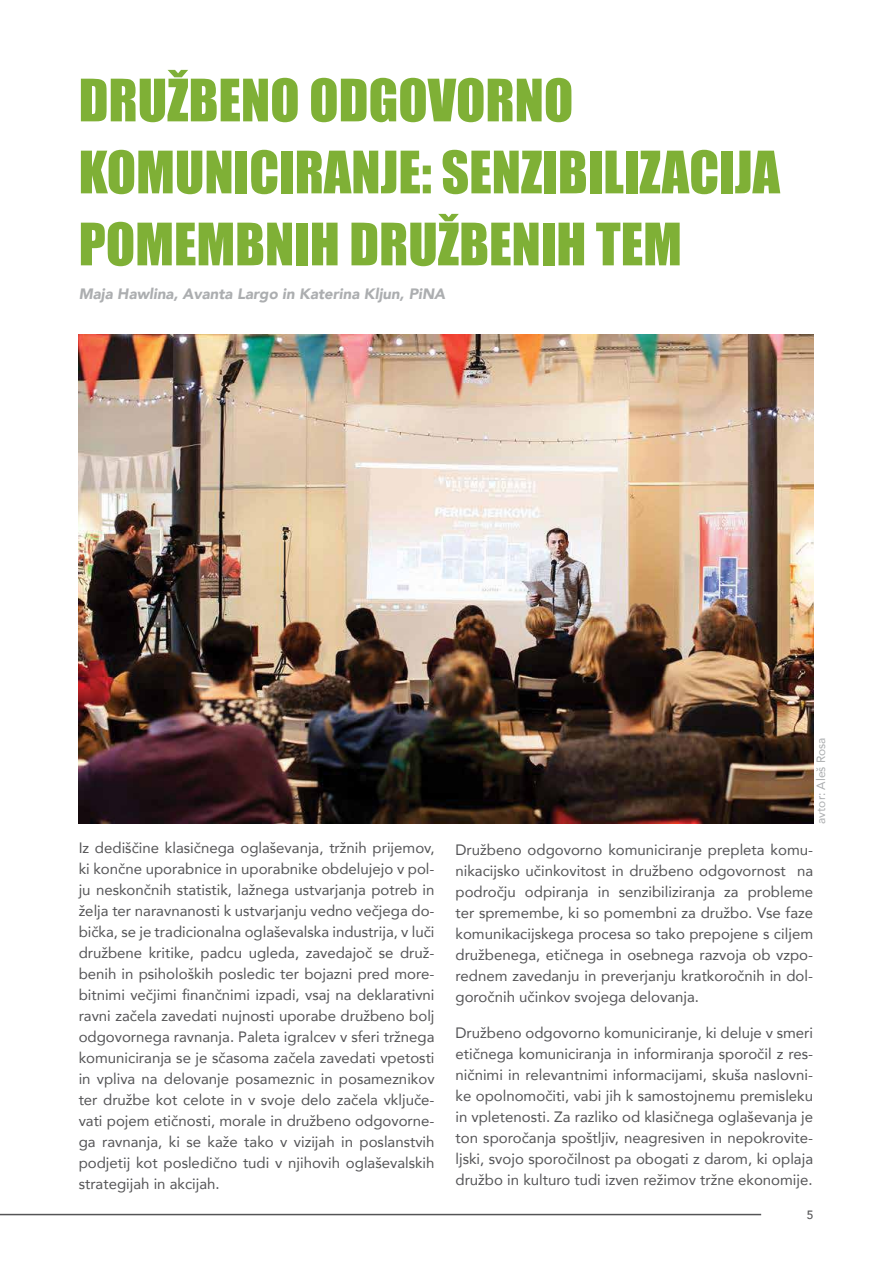
<style>
.page{position:relative;width:893px;height:1263px;background:#fff}
.page>*{position:absolute;margin:0;border:0;box-sizing:border-box;transform-origin:0 0}
.t1{font:54px/72px "Impact";color:#7fb036}
.t2{font:15px/21px "Avenir";color:#545456;text-align:justify}
.t3{font:italic 900 15px "Avenir";color:#acaeb0}
.t4{font:12px "Avenir";color:#acaeb0}
.t5{font:500 12px "Avenir";color:#545456}
</style>
<div class="page">
<hr style="left:0;top:1214px;width:761px;height:1px;background:#545456">
<img style="left:79px;top:334px;width:734px;height:490px">
<h1 class="t1" style="left:79px;top:63px;width:703px">DRUŽBENO ODGOVORNO<br>KOMUNICIRANJE: SENZIBILIZACIJA<br>POMEMBNIH DRUŽBENIH TEM</h1>
<p class="t3" style="left:79px;top:282px;width:368px">Maja Hawlina, Avanta Largo in Katerina Kljun, PiNA</p>
<p class="t4" style="left:811px;top:824px;width:88px;rotate:-90deg">avtor: Aleš Rosa</p>
<p class="t2" style="left:79px;top:837px;width:357px">Iz dediščine klasičnega oglaševanja, tržnih prijemov, ki končne uporabnice in uporabnike obdelujejo v pol&shy;ju neskončnih statistik, lažnega ustvarjanja potreb in želja ter naravnanosti k ustvarjanju vedno večjega do&shy;bička, se je tradicionalna oglaševalska industrija, v luči družbene kritike, padcu ugleda, zavedajoč se druž&shy;benih in psiholoških posledic ter bojazni pred more&shy;bitnimi večjimi finančnimi izpadi, vsaj na deklarativni ravni začela zavedati nujnosti uporabe družbeno bolj odgovornega ravnanja. Paleta igralcev v sferi tržnega komuniciranja se je sčasoma začela zavedati vpetosti in vpliva na delovanje posameznic in posameznikov ter družbe kot celote in v svoje delo začela vključe&shy;vati pojem etičnosti, morale in družbeno odgovorne&shy;ga ravnanja, ki se kaže tako v vizijah in poslanstvih podjetij kot posledično tudi v njihovih oglaševalskih strategijah in akcijah.</p>
<p class="t2" style="left:455px;top:838px;width:359px">Družbeno odgovorno komuniciranje prepleta komu&shy;nikacijsko učinkovitost in družbeno odgovornost na področju odpiranja in senzibiliziranja za probleme ter spremembe, ki so pomembni za družbo. Vse faze komunikacijskega procesa so tako prepojene s ciljem družbenega, etičnega in osebnega razvoja ob vzpo&shy;rednem zavedanju in preverjanju kratkoročnih in dol&shy;goročnih učinkov svojega delovanja.</p>
<p class="t2" style="left:455px;top:1021px;width:359px">Družbeno odgovorno komuniciranje, ki deluje v smeri etičnega komuniciranja in informiranja sporočil z res&shy;ničnimi in relevantnimi informacijami, skuša naslovni&shy;ke opolnomočiti, vabi jih k samostojnemu premisleku in vpletenosti. Za razliko od klasičnega oglaševanja je ton sporočanja spoštljiv, neagresiven in nepokrovite&shy;ljski, svojo sporočilnost pa obogati z darom, ki oplaja družbo in kulturo tudi izven režimov tržne ekonomije.</p>
<p class="t5" style="left:807px;top:1204px;width:8px">5</p>
</div>
